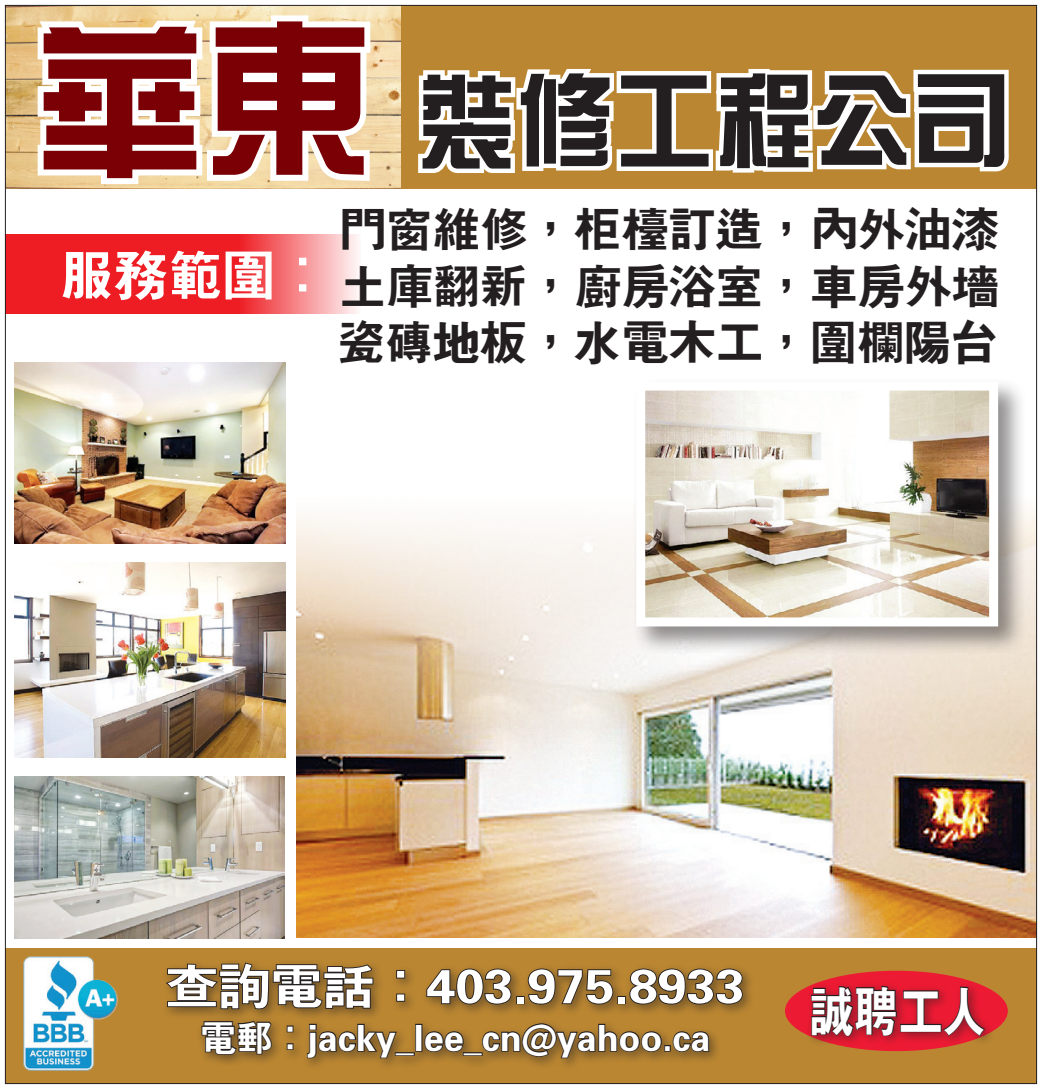
<style>
.page{position:relative;width:1042px;height:1089px;background:#fff}
.page>*{position:absolute;margin:0;border:0;box-sizing:border-box;transform-origin:0 0}
.t1{font:105.3px "FZZYB B51 0";color:#231f20;scale:.94 1}
.t2{font:54px "FZH4 B B51 0";color:#fff}
.t3{font:54px "FZH4 B B51 0";color:#fff;scale:.82 1}
.t4{font:47.7px "FZH4 B B51 0";color:#fff;scale:1.09 1}
.t5{font:47.1px/56.7px "FZH4 B B51 0";color:#231f20;text-align:justify}
.t6{font:36px "FZH4 B B51 0";color:#fff}
.s1{font-size:170.7px;color:#7a0006}
</style>
<div class="page">
<svg style="left:7px;top:234px;width:350px;height:79px;background:#f04045"></svg>
<img style="left:297px;top:510px;width:738px;height:428px">
<div style="left:5px;top:947px;width:1031px;height:136px;background:#ba8632"></div>
<div style="left:5px;top:5px;width:1031px;height:184px;background:#ba8632"></div>
<div style="left:161px;top:957px;width:594px;height:113px;background:#231f20;opacity:.5"></div>
<svg style="left:164px;top:961px;width:210px;height:49px;background:#694e27"></svg>
<div style="left:396px;top:970px;width:9px;height:8px;border:2px solid #231f20"></div>
<div style="left:396px;top:993px;width:9px;height:8px;border:2px solid #231f20"></div>
<svg style="left:425px;top:967px;width:87px;height:38px;background:#785929"></svg>
<div style="left:516px;top:996px;width:9px;height:8px;border:2px solid #231f20"></div>
<svg style="left:527px;top:967px;width:87px;height:38px;background:#785929"></svg>
<div style="left:617px;top:996px;width:9px;height:8px;border:2px solid #231f20"></div>
<svg style="left:628px;top:967px;width:115px;height:38px;background:#735529"></svg>
<svg style="left:201px;top:1019px;width:72px;height:36px;background:#5a4526"></svg>
<div style="left:287px;top:1025px;width:6px;height:7px;border:2px solid #231f20"></div>
<svg style="left:287px;top:1043px;width:6px;height:6px"></svg>
<svg style="left:306px;top:1022px;width:92px;height:37px"></svg>
<div style="left:395px;top:1052px;width:20px;height:3px;border:2px solid #231f20"></div>
<div style="left:415px;top:1023px;width:7px;height:28px;border:2px solid #231f20"></div>
<svg style="left:423px;top:1030px;width:41px;height:22px"></svg>
<div style="left:463px;top:1052px;width:20px;height:3px;border:2px solid #231f20"></div>
<svg style="left:481px;top:1022px;width:182px;height:37px"></svg>
<div style="left:664px;top:1045px;width:7px;height:6px;border:2px solid #231f20"></div>
<svg style="left:672px;top:1030px;width:38px;height:22px"></svg>
<div style="left:785px;top:970px;width:223px;height:81px;background:#ed1a33;border-radius:50%"></div>
<div style="left:805px;top:980px;width:191px;height:67px;background:#231f20;opacity:.5"></div>
<svg style="left:810px;top:985px;width:176px;height:52px"></svg>
<img style="left:24px;top:956px;width:94px;height:114px">
<div style="left:631px;top:377px;width:396px;height:278px;background:#231f20;opacity:.5"></div>
<img style="left:646px;top:391px;width:342px;height:225px">
<div style="left:636px;top:381px;width:362px;height:245px;border:9px solid #fff"></div>
<img style="left:14px;top:776px;width:270px;height:162px">
<img style="left:14px;top:363px;width:271px;height:180px">
<img style="left:14px;top:562px;width:271px;height:195px">
<img style="left:7px;top:7px;width:393px;height:182px">
<svg style="left:32px;top:9px;width:344px;height:180px;background:#f7ead3"></svg>
<svg style="left:418px;top:69px;width:591px;height:105px"></svg>
<h1 class="t1" style="left:32px;top:63px;width:1040px"><span class="s1">華東</span>裝修工程公司</h1>
<p class="t2" style="left:60px;top:245px;width:271px">服務範圍：</p>
<p class="t5" style="left:338px;top:202px;width:661px">門窗維修，柜檯訂造，內外油漆土庫翻新，廚房浴室，車房外牆瓷磚地板，水電木工，圍欄陽台</p>
<p class="t4" style="left:166px;top:959px;width:532px">查詢電話：403.975.8933</p>
<p class="t6" style="left:200px;top:1017px;width:512px">電郵：jacky_lee_cn@yahoo.ca</p>
<p class="t3" style="left:809px;top:981px;width:218px">誠聘工人</p>
</div>
